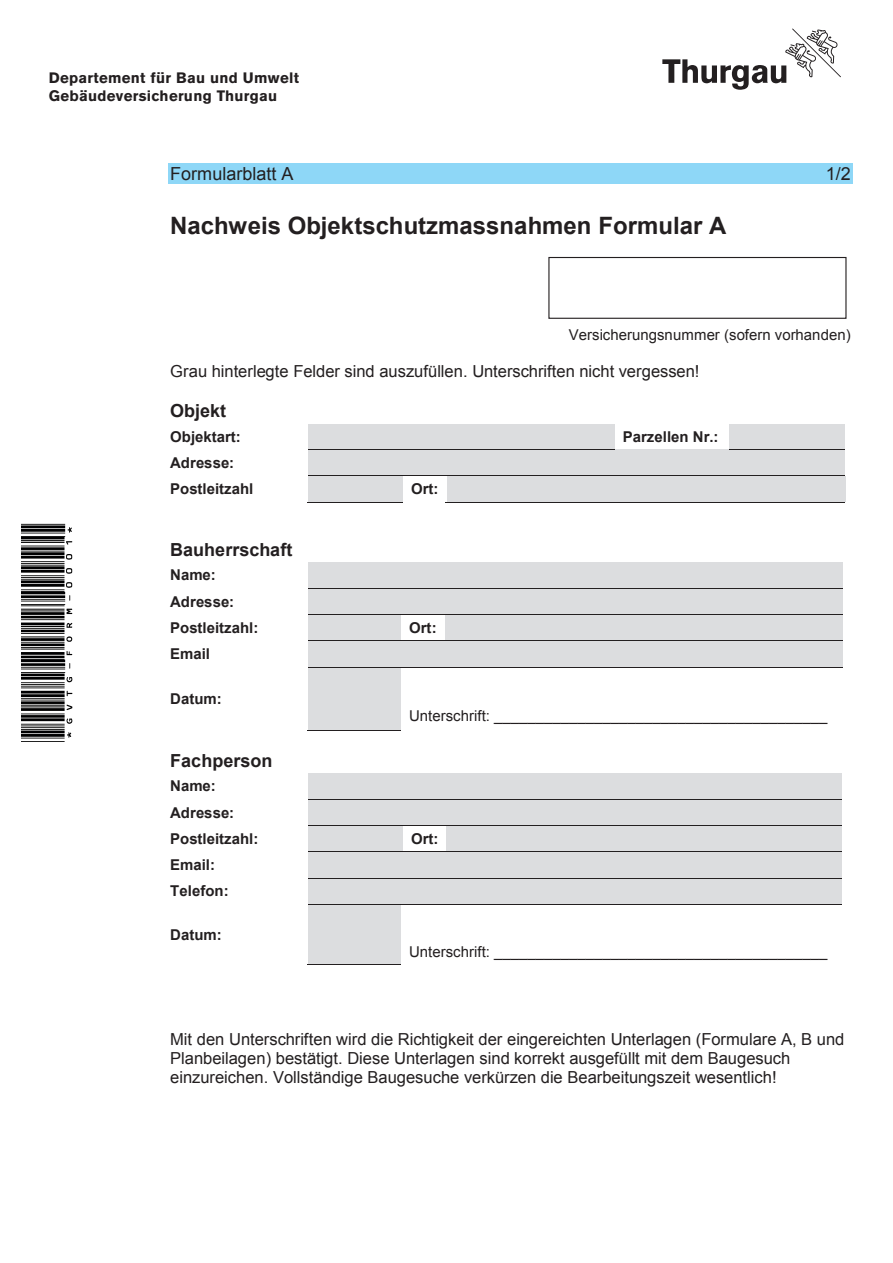
<style>
.page{position:relative;width:893px;height:1263px;background:#fff}
.page>*{position:absolute;margin:0;border:0;box-sizing:border-box;transform-origin:0 0}
.t1{font:700 24px "Arial";color:#231f20}
.t2{font:700 18px "Arial";color:#231f20}
.t3{font:18px "Arial";color:#231f20}
.t4{font:16.5px/19px "Arial";color:#231f20}
.t5{font:15px "Arial";color:#231f20}
.t6{font:700 15px/26.2px "Arial";color:#231f20}
.t7{font:700 15px/18px "Akzidenz Grotesk BQ";letter-spacing:.02em;color:#231f20}
</style>
<div class="page">
<svg style="left:662px;top:29px;width:179px;height:61px"></svg>
<div style="left:168px;top:164px;width:685px;height:20px;background:#8ed7f7"></div>
<div style="left:309px;top:424px;width:306px;height:25px;background:#dcdddf"></div>
<div style="left:730px;top:424px;width:115px;height:25px;background:#dcdddf"></div>
<div style="left:309px;top:450px;width:536px;height:25px;background:#dcdddf"></div>
<hr style="left:309px;top:449px;width:306px;height:1px;background:#231f20">
<hr style="left:615px;top:449px;width:114px;height:1px;background:#dcdddf">
<hr style="left:729px;top:449px;width:116px;height:1px;background:#231f20">
<div style="left:309px;top:476px;width:94px;height:26px;background:#dcdddf"></div>
<div style="left:447px;top:476px;width:398px;height:26px;background:#dcdddf"></div>
<hr style="left:309px;top:475px;width:94px;height:1px;background:#231f20">
<hr style="left:404px;top:475px;width:43px;height:1px;background:#231f20">
<hr style="left:448px;top:475px;width:397px;height:1px;background:#231f20">
<hr style="left:307px;top:502px;width:96px;height:1px;background:#231f20">
<hr style="left:446px;top:502px;width:399px;height:1px;background:#231f20">
<div style="left:309px;top:563px;width:534px;height:25px;background:#dcdddf"></div>
<div style="left:309px;top:589px;width:534px;height:25px;background:#dcdddf"></div>
<hr style="left:308px;top:588px;width:535px;height:1px;background:#231f20">
<div style="left:309px;top:615px;width:92px;height:25px;background:#dcdddf"></div>
<div style="left:445px;top:615px;width:398px;height:25px;background:#dcdddf"></div>
<hr style="left:308px;top:614px;width:93px;height:1px;background:#231f20">
<hr style="left:402px;top:614px;width:43px;height:1px;background:#231f20">
<hr style="left:445px;top:614px;width:398px;height:1px;background:#231f20">
<div style="left:309px;top:641px;width:534px;height:26px;background:#dcdddf"></div>
<hr style="left:308px;top:640px;width:93px;height:1px;background:#231f20">
<hr style="left:402px;top:640px;width:43px;height:1px;background:#231f20">
<hr style="left:445px;top:640px;width:398px;height:1px;background:#231f20">
<div style="left:309px;top:667px;width:92px;height:63px;background:#dcdddf"></div>
<hr style="left:308px;top:667px;width:93px;height:1px;background:#231f20">
<hr style="left:402px;top:667px;width:441px;height:1px;background:#231f20">
<hr style="left:307px;top:730px;width:94px;height:1px;background:#231f20">
<div style="left:309px;top:774px;width:533px;height:25px;background:#dcdddf"></div>
<div style="left:309px;top:800px;width:533px;height:25px;background:#dcdddf"></div>
<hr style="left:309px;top:799px;width:533px;height:1px;background:#231f20">
<div style="left:309px;top:826px;width:94px;height:25px;background:#dcdddf"></div>
<div style="left:447px;top:826px;width:395px;height:25px;background:#dcdddf"></div>
<hr style="left:309px;top:825px;width:94px;height:1px;background:#231f20">
<hr style="left:404px;top:825px;width:43px;height:1px;background:#231f20">
<hr style="left:447px;top:825px;width:395px;height:1px;background:#231f20">
<div style="left:309px;top:852px;width:533px;height:26px;background:#dcdddf"></div>
<hr style="left:309px;top:851px;width:94px;height:1px;background:#231f20">
<hr style="left:404px;top:851px;width:43px;height:1px;background:#231f20">
<hr style="left:447px;top:851px;width:395px;height:1px;background:#231f20">
<div style="left:309px;top:878px;width:533px;height:26px;background:#dcdddf"></div>
<hr style="left:309px;top:878px;width:533px;height:1px;background:#231f20">
<div style="left:309px;top:905px;width:92px;height:59px;background:#dcdddf"></div>
<hr style="left:309px;top:904px;width:92px;height:1px;background:#231f20">
<hr style="left:402px;top:904px;width:440px;height:1px;background:#231f20">
<hr style="left:307px;top:964px;width:94px;height:1px;background:#231f20">
<div style="left:548px;top:257px;width:298px;height:62px;border:1px solid #231f20"></div>
<img style="left:21px;top:536px;width:52px;height:203px">
<img style="left:21px;top:646px;width:51px;height:27px">
<img style="left:21px;top:577px;width:51px;height:28px">
<img style="left:21px;top:523px;width:51px;height:11px">
<p class="t7" style="left:49px;top:68px;width:252px">Departement für Bau und Umwelt<br>Gebäudeversicherung Thurgau</p>
<p class="t3" style="left:170px;top:162px;width:125px">Formularblatt A</p>
<p class="t3" style="left:826px;top:162px;width:27px">1/2</p>
<h1 class="t1" style="left:170px;top:210px;width:558px">Nachweis Objektschutzmassnahmen Formular A</h1>
<p class="t5" style="left:569px;top:325px;width:283px">Versicherungsnummer (sofern vorhanden)</p>
<p class="t4" style="left:170px;top:362px;width:531px">Grau hinterlegte Felder sind auszufüllen. Unterschriften nicht vergessen!</p>
<p class="t2" style="left:170px;top:399px;width:57px">Objekt</p>
<p class="t6" style="left:170px;top:424px;width:72px">Objektart:</p>
<p class="t6" style="left:623px;top:424px;width:97px">Parzellen Nr.:</p>
<p class="t6" style="left:170px;top:450px;width:85px">Adresse:<br>Postleitzahl</p>
<p class="t6" style="left:411px;top:476px;width:29px">Ort:</p>
<p class="t2" style="left:170px;top:538px;width:124px">Bauherrschaft</p>
<p class="t6" style="left:170px;top:562px;width:90px">Name:<br>Adresse:<br>Postleitzahl:</p>
<p class="t6" style="left:170px;top:641px;width:41px">Email</p>
<p class="t6" style="left:170px;top:686px;width:53px">Datum:</p>
<p class="t2" style="left:170px;top:749px;width:104px">Fachperson</p>
<p class="t6" style="left:170px;top:773px;width:90px">Name:<br>Adresse:<br>Postleitzahl:</p>
<p class="t6" style="left:170px;top:852px;width:60px">Email:<br>Telefon:</p>
<p class="t6" style="left:170px;top:922px;width:53px">Datum:</p>
<p class="t6" style="left:409px;top:615px;width:29px">Ort:</p>
<p class="t5" style="left:409px;top:706px;width:420px">Unterschrift: ________________________________________</p>
<p class="t6" style="left:411px;top:826px;width:29px">Ort:</p>
<p class="t5" style="left:409px;top:942px;width:420px">Unterschrift: ________________________________________</p>
<p class="t4" style="left:170px;top:1030px;width:676px">Mit den Unterschriften wird die Richtigkeit der eingereichten Unterlagen (Formulare A, B und<br>Planbeilagen) bestätigt. Diese Unterlagen sind korrekt ausgefüllt mit dem Baugesuch einzureichen. Vollständige Baugesuche verkürzen die Bearbeitungszeit wesentlich!</p>
</div>
